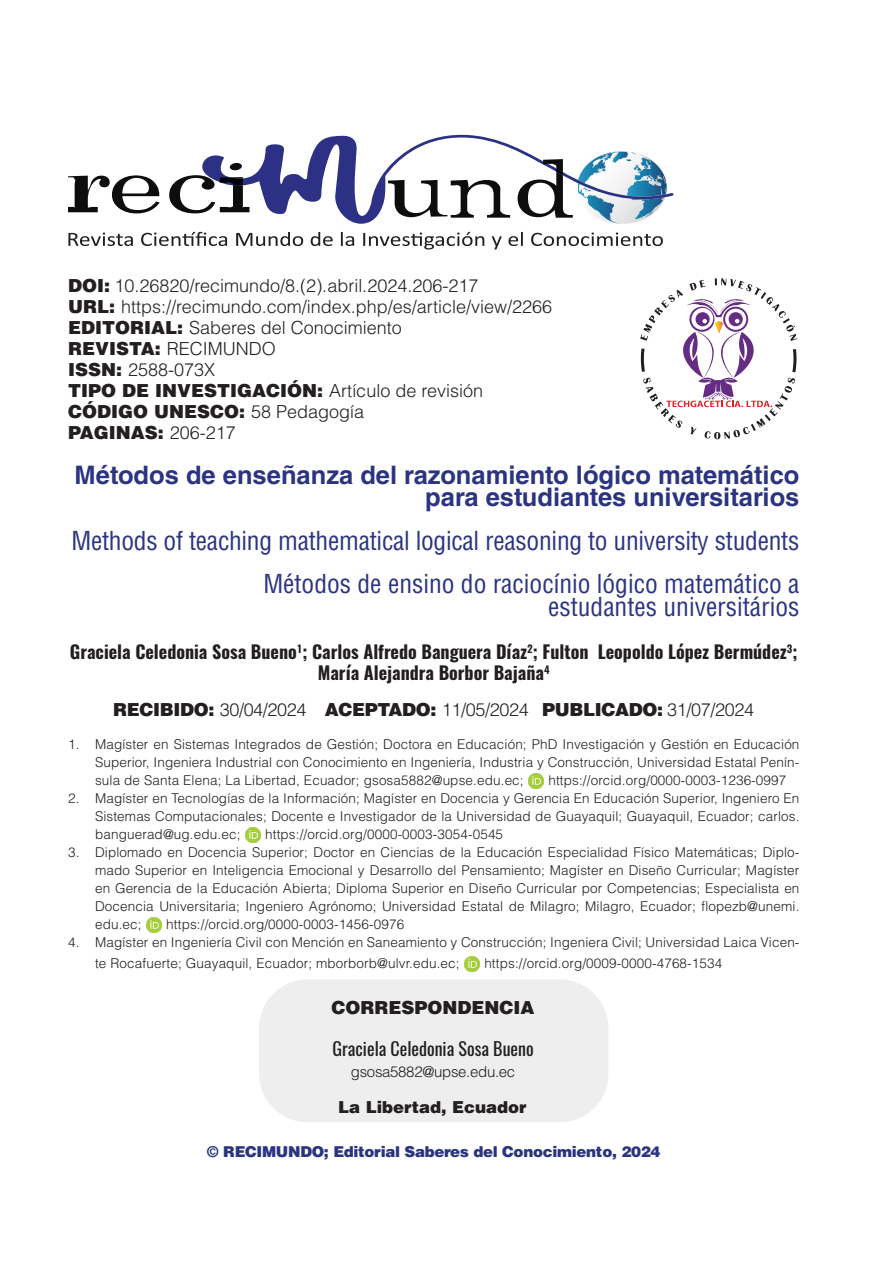
<style>
.page{position:relative;width:893px;height:1263px;background:#fff}
.page>*{position:absolute;margin:0;border:0;box-sizing:border-box;transform-origin:0 0}
.t1{font:condensed 25.5px "Helvetica LT Std";color:#2b3481}
.t2{font:700 25.5px/22.5px "Helvetica LT Std";color:#2b3481;text-align:right}
.t3{font:300 18px "Helvetica LT Std";color:#231f20}
.t4{font:700 18px/21px "Oswald";color:#231f20;text-align:center}
.t5{font:900 18px "Helvetica LT Std";color:#231f20}
.t6{font:300 18px "Helvetica LT Std";letter-spacing:-.02em;color:#231f20}
.t7{font:18px "Oswald";color:#231f20}
.t8{font:900 16.5px "Helvetica LT Std";color:#231f20}
.t9{font:900 15px "Helvetica LT Std";letter-spacing:-.02em;color:#2b3481}
.t10{font:300 15px "Helvetica LT Std";letter-spacing:-.02em;color:#231f20}
.t11{font:300 13.5px/18px "Helvetica LT Std";letter-spacing:.01em;color:#231f20;text-align:justify}
.s1{font-weight:900}
.s2{font-weight:300}
</style>
<div class="page">
<svg style="left:68px;top:175px;width:92px;height:38px"></svg>
<svg style="left:169px;top:134px;width:505px;height:90px"></svg>
<svg style="left:68px;top:233px;width:65px;height:13px"></svg>
<svg style="left:141px;top:232px;width:86px;height:14px"></svg>
<svg style="left:236px;top:232px;width:67px;height:14px"></svg>
<svg style="left:311px;top:232px;width:22px;height:14px"></svg>
<svg style="left:341px;top:232px;width:13px;height:14px"></svg>
<svg style="left:363px;top:232px;width:121px;height:17px"></svg>
<svg style="left:492px;top:236px;width:10px;height:13px"></svg>
<svg style="left:508px;top:232px;width:15px;height:14px"></svg>
<svg style="left:531px;top:233px;width:132px;height:13px"></svg>
<img style="left:528px;top:773px;width:16px;height:16px">
<img style="left:245px;top:827px;width:16px;height:16px">
<img style="left:146px;top:917px;width:16px;height:16px">
<img style="left:464px;top:956px;width:16px;height:16px">
<div style="left:259px;top:979px;width:349px;height:143px;background:#edeeed;border-radius:49px"></div>
<svg style="left:640px;top:278px;width:157px;height:161px"></svg>
<p class="t3" style="left:68px;top:274px;width:412px"><span class="s1">DOI:</span> 10.26820/recimundo/8.(2).abril.2024.206-217</p>
<p class="t3" style="left:68px;top:295px;width:486px"><span class="s1">URL:</span> https://recimundo.com/index.php/es/article/view/2266</p>
<p class="t3" style="left:68px;top:316px;width:335px"><span class="s1">EDITORIAL:</span> Saberes del Conocimiento</p>
<p class="t3" style="left:68px;top:337px;width:209px"><span class="s1">REVISTA:</span> RECIMUNDO</p>
<p class="t3" style="left:68px;top:358px;width:149px"><span class="s1">ISSN:</span> 2588-073X</p>
<p class="t5" style="left:68px;top:378px;width:416px">TIPO DE INVESTIGACIÓN: <span class="s2">Artículo de revisión</span></p>
<p class="t5" style="left:68px;top:399px;width:297px">CÓDIGO UNESCO: <span class="s2">58 Pedagogía</span></p>
<p class="t5" style="left:68px;top:420px;width:169px">PAGINAS: <span class="s2">206-217</span></p>
<p class="t2" style="left:75px;top:463px;width:726px">Métodos de enseñanza del razonamiento lógico matemático para estudiantes universitarios</p>
<p class="t1" style="left:71px;top:524px;width:729px">Methods of teaching mathematical logical reasoning to university students</p>
<p class="t1" style="left:263px;top:568px;width:538px">Métodos de ensino do raciocínio lógico matemático a</p>
<p class="t1" style="left:548px;top:590px;width:253px">estudantes universitários</p>
<p class="t4" style="left:70px;top:642px;width:729px">Graciela Celedonia Sosa Bueno<sup>1</sup>; Carlos Alfredo Banguera Díaz<sup>2</sup>; Fulton Leopoldo López Bermúdez<sup>3</sup>;<br>María Alejandra Borbor Bajaña<sup>4</sup></p>
<p class="t6" style="left:113px;top:698px;width:642px"><span class="s1">RECIBIDO:</span> 30/04/2024 <span class="s1">ACEPTADO:</span> 11/05/2024 <span class="s1">PUBLICADO:</span> 31/07/2024</p>
<p class="t11" style="left:95px;top:735px;width:706px;text-indent:-27px">1. Magíster en Sistemas Integrados de Gestión; Doctora en Educación; PhD Investigación y Gestión en Educación Superior, Ingeniera Industrial con Conocimiento en Ingeniería, Industria y Construcción, Universidad Estatal Penín&shy;sula de Santa Elena; La Libertad, Ecuador; gsosa5882@upse.edu.ec;</p>
<p class="t11" style="left:548px;top:771px;width:239px">https://orcid.org/0000-0003-1236-0997</p>
<p class="t11" style="left:95px;top:789px;width:706px;text-indent:-27px">2. Magíster en Tecnologías de la Información; Magíster en Docencia y Gerencia En Educación Superior, Ingeniero En Sistemas Computacionales; Docente e Investigador de la Universidad de Guayaquil; Guayaquil, Ecuador; carlos. banguerad@ug.edu.ec;</p>
<p class="t11" style="left:265px;top:825px;width:239px">https://orcid.org/0000-0003-3054-0545</p>
<p class="t11" style="left:95px;top:843px;width:706px;text-indent:-27px">3. Diplomado en Docencia Superior; Doctor en Ciencias de la Educación Especialidad Físico Matemáticas; Diplo&shy;mado Superior en Inteligencia Emocional y Desarrollo del Pensamiento; Magíster en Diseño Curricular; Magíster en Gerencia de la Educación Abierta; Diploma Superior en Diseño Curricular por Competencias; Especialista en Docencia Universitaria; Ingeniero Agrónomo; Universidad Estatal de Milagro; Milagro, Ecuador; flopezb@unemi. edu.ec;</p>
<p class="t11" style="left:166px;top:915px;width:239px">https://orcid.org/0000-0003-1456-0976</p>
<p class="t11" style="left:95px;top:932px;width:706px;line-height:21px;text-indent:-27px">4. Magíster en Ingeniería Civil con Mención en Saneamiento y Construcción; Ingeniera Civil; Universidad Laica Vicen&shy;te Rocafuerte; Guayaquil, Ecuador; mborborb@ulvr.edu.ec;</p>
<p class="t11" style="left:484px;top:954px;width:239px">https://orcid.org/0009-0000-4768-1534</p>
<p class="t5" style="left:332px;top:996px;width:204px">CORRESPONDENCIA</p>
<p class="t7" style="left:332px;top:1032px;width:203px">Graciela Celedonia Sosa Bueno</p>
<p class="t10" style="left:351px;top:1062px;width:166px">gsosa5882@upse.edu.ec</p>
<p class="t8" style="left:338px;top:1096px;width:190px">La Libertad, Ecuador</p>
<p class="t9" style="left:207px;top:1142px;width:455px">© RECIMUNDO; Editorial Saberes del Conocimiento, 2024</p>
</div>
